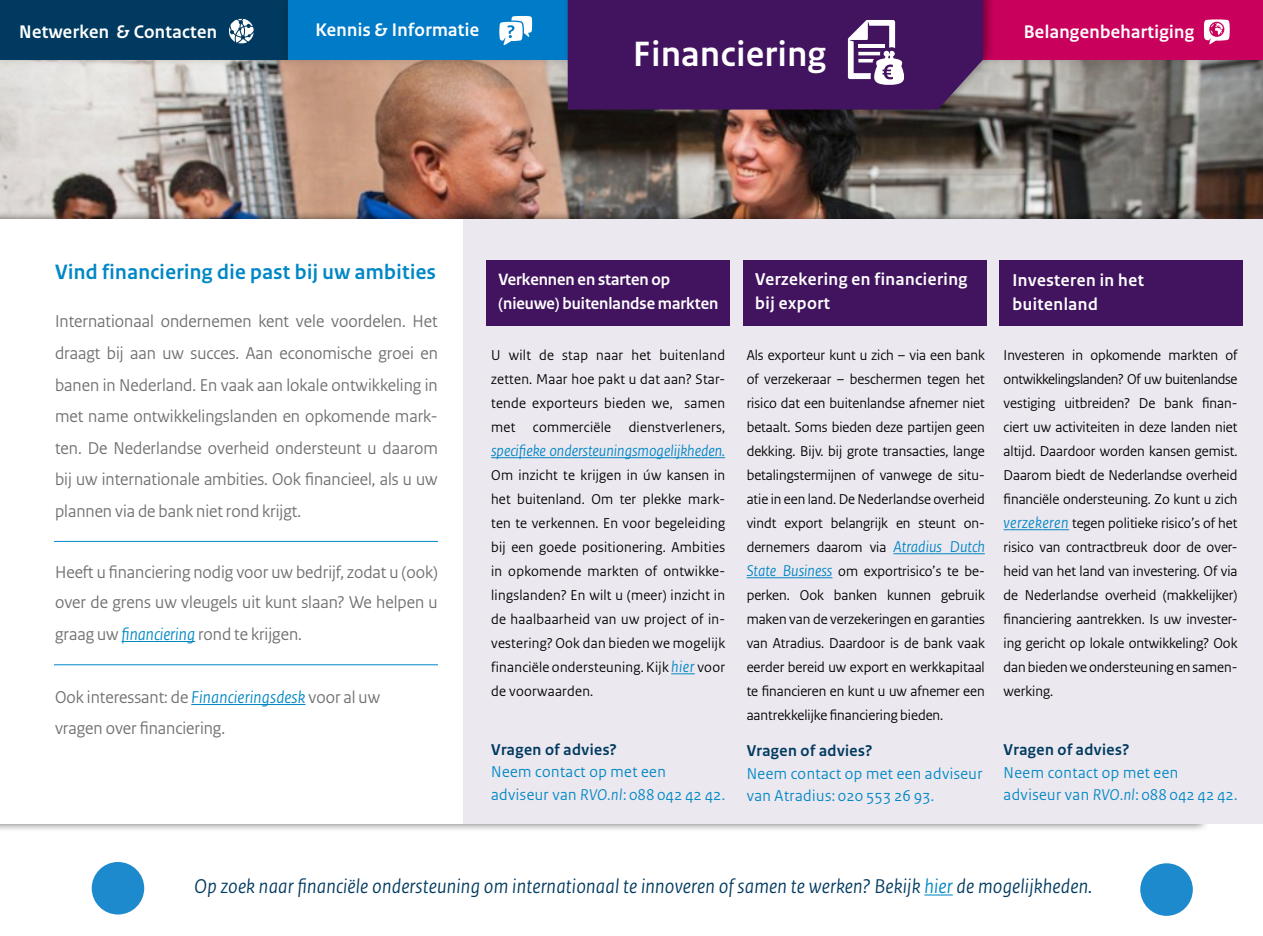
<style>
.page{position:relative;width:1263px;height:936px;background:#fff}
.page>*{position:absolute;margin:0;border:0;box-sizing:border-box;transform-origin:0 0}
.t1{font:700 37.05px "Rijksoverheid Sans";letter-spacing:.02em;color:#fff}
.t2{font:700 21.9px "Rijksoverheid Sans";letter-spacing:.02em;color:#0087c5}
.t3{font:italic 21px "Rijksoverheid Sans";letter-spacing:.01em;color:#003a60}
.t4{font:700 19.2px "Rijksoverheid Sans";letter-spacing:.02em;color:#fff}
.t5{font:18px/31.5px "Rijksoverheid Sans";color:#706f6f;text-align:justify}
.t6{font:700 18px/24px "Rijksoverheid Sans";letter-spacing:.03em;color:#fff}
.t7{font:700 17.25px/24px "Rijksoverheid Sans";color:#fff}
.t8{font:16.5px/22.5px "Rijksoverheid Sans";letter-spacing:.03em;color:#0087c5}
.t9{font:700 16.5px "Rijksoverheid Sans";letter-spacing:.03em;color:#003a60}
.t10{font:italic 16.5px "Rijksoverheid Sans";color:#0087c5}
.t11{font:15px/24px "Rijksoverheid Sans";letter-spacing:.01em;color:#000;text-align:justify}
.s1{font-style:italic;color:#0087c5}
.s2{font-style:italic;font-size:16.5px;color:#0087c5}
.s3{font-style:italic}
.s4{color:#0087c5}
</style>
<div class="page">
<img style="left:0;top:68px;width:1263px;height:151px">
<div style="left:0;top:210px;width:1209px;height:622px;background:#000;opacity:.55"></div>
<div style="left:0;top:219px;width:1188px;height:604px;background:#fff"></div>
<svg style="left:924px;top:894px;width:29px;height:1px"></svg>
<div style="left:92px;top:861px;width:52px;height:53px;background:#1d8acd;border-radius:50%"></div>
<div style="left:1140px;top:863px;width:53px;height:52px;background:#1d8acd;border-radius:50%"></div>
<div style="left:463px;top:219px;width:800px;height:604px;background:#ece8ef"></div>
<hr style="left:122px;top:641px;width:73px;height:1px;background:#0087c5">
<hr style="left:191px;top:704px;width:114px;height:1px;background:#0087c5">
<hr style="left:54px;top:541px;width:384px;height:1px;background:#0087c5">
<hr style="left:491px;top:457px;width:234px;height:1px;background:#0087c5">
<svg style="left:671px;top:673px;width:24px;height:1px"></svg>
<hr style="left:893px;top:553px;width:92px;height:1px;background:#0087c5">
<hr style="left:747px;top:577px;width:85px;height:1px;background:#0087c5">
<hr style="left:1003px;top:529px;width:66px;height:1px;background:#0087c5">
<div style="left:0;top:0;width:297px;height:68px;background:#000;opacity:.15"></div>
<div style="left:0;top:0;width:288px;height:59px;background:#003a60"></div>
<div style="left:280px;top:0;width:297px;height:68px;background:#000;opacity:.15"></div>
<div style="left:288px;top:0;width:280px;height:59px;background:#007bc7"></div>
<div style="left:974px;top:0;width:289px;height:68px;background:#000;opacity:.15"></div>
<div style="left:983px;top:0;width:280px;height:59px;background:#ca005d"></div>
<svg style="left:229px;top:19px;width:25px;height:25px"></svg>
<svg style="left:1204px;top:19px;width:26px;height:25px"></svg>
<div style="left:564px;top:0;width:432px;height:114px;background:#000;opacity:.38"></div>
<div style="left:568px;top:0;width:415px;height:109px;background:#42145f"></div>
<hr style="left:858px;top:45px;width:26px;height:3px;background:#fff">
<svg style="left:499px;top:16px;width:33px;height:29px"></svg>
<hr style="left:54px;top:664px;width:384px;height:1px;background:#0087c5">
<div style="left:486px;top:260px;width:243px;height:66px;background:#42145f"></div>
<div style="left:743px;top:260px;width:243px;height:66px;background:#42145f"></div>
<div style="left:999px;top:260px;width:244px;height:66px;background:#42145f"></div>
<p class="t4" style="left:315px;top:19px;width:165px">Kennis &amp; Informatie</p>
<p class="t4" style="left:19px;top:21px;width:199px">Netwerken &amp; Contacten</p>
<p class="t4" style="left:1024px;top:21px;width:172px">Belangenbehartiging</p>
<h1 class="t1" style="left:633px;top:33px;width:194px">Financiering</h1>
<h2 class="t2" style="left:55px;top:260px;width:382px">Vind financiering die past bij uw ambities</h2>
<p class="t5" style="left:55px;top:306px;width:384px">Internationaal ondernemen kent vele voordelen. Het draagt bij aan uw succes. Aan economische groei en banen in Nederland. En vaak aan lokale ontwikkeling in met name ontwikkelingslanden en opkomende mark&shy;ten. De Nederlandse overheid ondersteunt u daarom bij uw internationale ambities. Ook financieel, als u uw plannen via de bank niet rond krijgt.</p>
<p class="t5" style="left:55px;top:557px;width:384px;line-height:30.8px">Heeft u financiering nodig voor uw bedrijf, zodat u (ook) over de grens uw vleugels uit kunt slaan? We helpen u graag uw <span class="s1">financiering</span> rond te krijgen.</p>
<p class="t5" style="left:55px;top:681px;width:327px">Ook interessant: de <span class="s1">Financieringsdesk</span> voor al uw vragen over financiering.</p>
<p class="t7" style="left:499px;top:268px;width:221px">Verkennen en starten op (nieuwe) buitenlandse markten</p>
<p class="t6" style="left:755px;top:268px;width:214px">Verzekering en financiering bij export</p>
<p class="t6" style="left:1012px;top:268px;width:133px">Investeren in het buitenland</p>
<p class="t11" style="left:491px;top:343px;width:235px">U wilt de stap naar het buitenland zetten. Maar hoe pakt u dat aan? Star&shy;tende exporteurs bieden we, samen met commerciële dienstverleners,</p>
<p class="t10" style="left:491px;top:441px;width:235px">specifieke ondersteuningsmogelijkheden.</p>
<p class="t11" style="left:491px;top:463px;width:235px">Om inzicht te krijgen in úw kansen in het buitenland. Om ter plekke mark&shy;ten te verkennen. En voor begeleiding bij een goede positionering. Ambities in opkomende markten of ontwikke&shy;lingslanden? En wilt u (meer) inzicht in de haalbaarheid van uw project of in&shy;vestering? Ook dan bieden we mogelijk financiële ondersteuning. Kijk <span class="s2">hier</span> voor de voorwaarden.</p>
<p class="t9" style="left:491px;top:740px;width:127px">Vragen of advies?</p>
<p class="t8" style="left:491px;top:760px;width:235px">Neem contact op met een adviseur van <span class="s3">RVO.nl</span>: 088 042 42 42.</p>
<p class="t11" style="left:747px;top:343px;width:240px">Als exporteur kunt u zich – via een bank of verzekeraar – beschermen tegen het risico dat een buitenlandse afnemer niet betaalt. Soms bieden deze partijen geen dekking. Bijv. bij grote transacties, lange betalingstermijnen of vanwege de situ&shy;atie in een land. De Nederlandse overheid vindt export belangrijk en steunt on&shy;dernemers daarom via <span class="s2">Atradius Dutch State Business</span> om exportrisico’s te be&shy;perken. Ook banken kunnen gebruik maken van de verzekeringen en garanties van Atradius. Daardoor is de bank vaak eerder bereid uw export en werkkapitaal te financieren en kunt u uw afnemer een aantrekkelijke financiering bieden.</p>
<p class="t9" style="left:747px;top:741px;width:127px">Vragen of advies?</p>
<p class="t8" style="left:747px;top:762px;width:237px">Neem contact op met een adviseur van Atradius: 020 553 26 93.</p>
<p class="t11" style="left:1003px;top:343px;width:235px">Investeren in opkomende markten of ontwikkelingslanden? Of uw buitenlandse vestiging uitbreiden? De bank finan&shy;ciert uw activiteiten in deze landen niet altijd. Daardoor worden kansen gemist.<br>Daarom biedt de Nederlandse overheid financiële ondersteuning. Zo kunt u zich <span class="s2">verzekeren</span> tegen politieke risico’s of het risico van contractbreuk door de over&shy;heid van het land van investering. Of via de Nederlandse overheid (makkelijker) financiering aantrekken. Is uw invester&shy;ing gericht op lokale ontwikkeling? Ook dan bieden we ondersteuning en samen&shy;werking.</p>
<p class="t9" style="left:1003px;top:740px;width:127px">Vragen of advies?</p>
<p class="t8" style="left:1003px;top:761px;width:235px">Neem contact op met een adviseur van <span class="s3">RVO.nl</span>: 088 042 42 42.</p>
<h3 class="t3" style="left:194px;top:874px;width:899px">Op zoek naar financiële ondersteuning om internationaal te innoveren of samen te werken? Bekijk <span class="s4">hier</span> de mogelijkheden.</h3>
</div>
